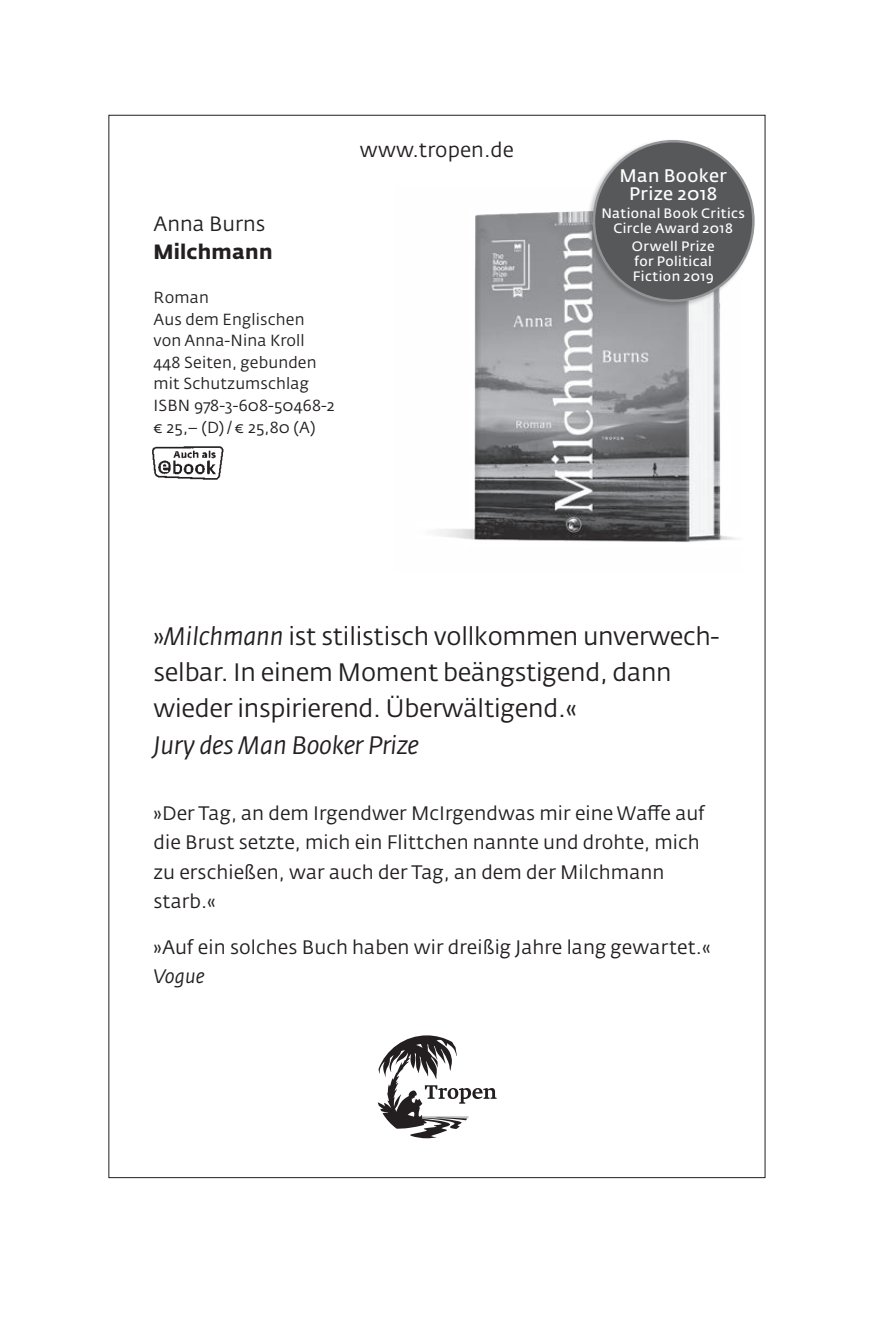
<style>
.page{position:relative;width:893px;height:1340px;background:#fff}
.page>*{position:absolute;margin:0;border:0;box-sizing:border-box;transform-origin:0 0}
.t1{font:24.97px/36.4px "Fedra Sans Alt Std";letter-spacing:-.01em;color:#231f20}
.t2{font:italic 24.97px "Fedra Sans Alt Std";letter-spacing:-.01em;color:#231f20}
.t3{font:20.47px "Fedra Sans Alt Std";letter-spacing:.005em;color:#231f20}
.t4{font:700 20.47px "Fedra Sans Alt Std";letter-spacing:.01em;color:#231f20}
.t5{font:19.35px/29.5px "Fedra Sans Alt Std";letter-spacing:.005em;color:#231f20}
.t6{font:italic 19.35px "Fedra Sans Alt Std";letter-spacing:.005em;color:#231f20}
.t7{font:600 18px/17.6px "Fedra Sans Alt Std";letter-spacing:.02em;color:#fff;text-align:center}
.t8{font:15.97px/21.6px "Fedra Sans Alt Std";letter-spacing:.01em;color:#231f20}
.t9{font:600 13.5px/15.1px "Fedra Sans Alt Std";letter-spacing:.03em;color:#fff;text-align:center}
.s1{font-style:italic}
</style>
<div class="page">
<svg style="left:378px;top:1035px;width:119px;height:103px"></svg>
<img style="left:152px;top:446px;width:72px;height:34px">
<img style="left:437px;top:211px;width:300px;height:332px">
<div style="left:586px;top:139px;width:170px;height:169px;background:#231f20;opacity:.25"></div>
<div style="left:594px;top:141px;width:159px;height:160px;background:#57585a;border-radius:50%"></div>
<p class="t3" style="left:154px;top:211px;width:113px">Anna Burns</p>
<p class="t4" style="left:154px;top:239px;width:121px">Milchmann</p>
<p class="t8" style="left:154px;top:286px;width:183px">Roman<br>Aus dem Englischen von Anna-Nina Kroll<br>448 Seiten, gebunden mit Schutzumschlag<br>ISBN 978-3-608-50468-2 € 25,– (D)/€ 25,80 (A)</p>
<p class="t3" style="left:360px;top:137px;width:155px">www.tropen.de</p>
<p class="t7" style="left:620px;top:167px;width:109px">Man Booker<br>Prize 2018</p>
<p class="t9" style="left:601px;top:205px;width:145px">National Book Critics<br>Circle Award 2018</p>
<p class="t9" style="left:632px;top:238px;width:84px;text-align:left">Orwell Prize for Political<br>Fiction 2019</p>
<p class="t1" style="left:154px;top:617px;width:567px">»<span class="s1">Milchmann</span> ist stilistisch vollkommen unverwech&shy;selbar. In einem Moment beängstigend, dann wieder inspirierend. Überwältigend.«</p>
<p class="t2" style="left:154px;top:729px;width:267px">Jury des Man Booker Prize</p>
<p class="t5" style="left:154px;top:798px;width:553px">»Der Tag, an dem Irgendwer McIrgendwas mir eine Waffe auf die Brust setzte, mich ein Flittchen nannte und drohte, mich zu erschießen, war auch der Tag, an dem der Milchmann starb.«</p>
<p class="t5" style="left:154px;top:932px;width:558px">»Auf ein solches Buch haben wir dreißig Jahre lang gewartet.«</p>
<p class="t6" style="left:154px;top:964px;width:52px">Vogue</p>
</div>
